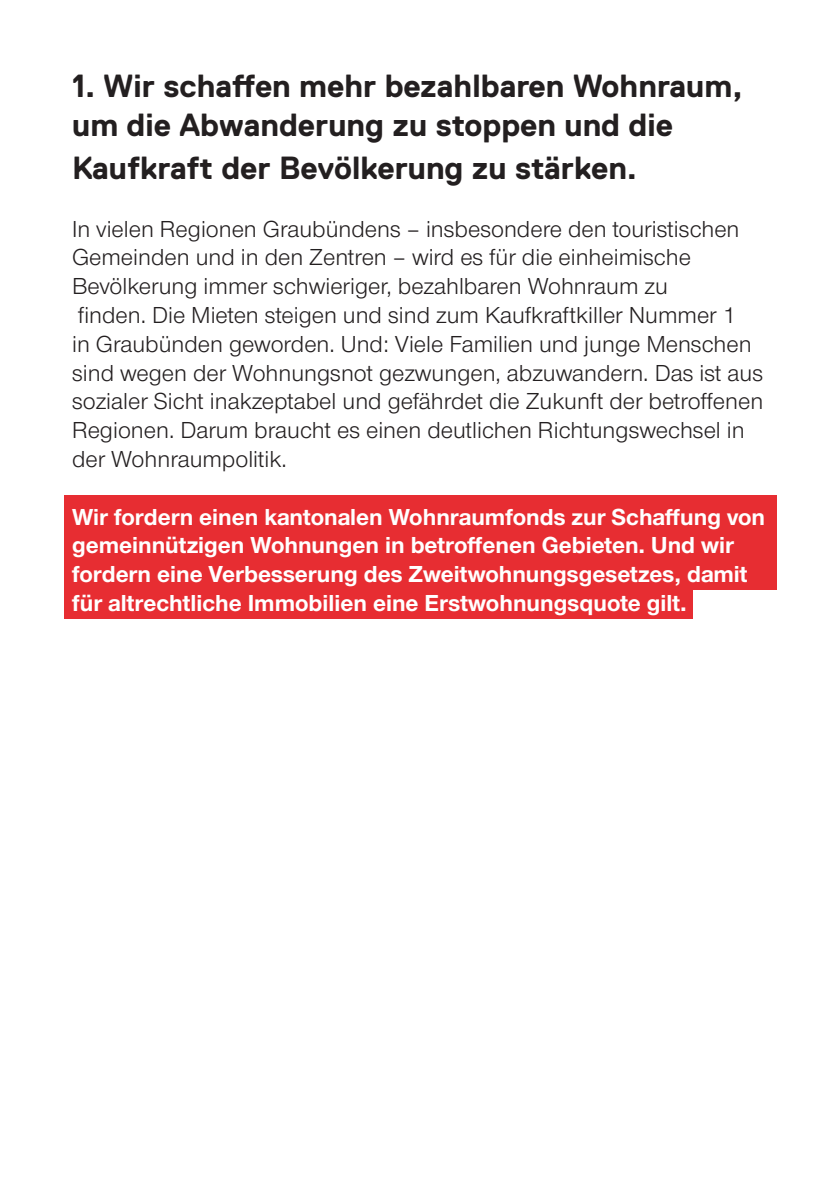
<style>
.page{position:relative;width:840px;height:1191px;background:#fff}
.page>*{position:absolute;margin:0;border:0;box-sizing:border-box;transform-origin:0 0}
.t1{font:700 32px/38.4px "Replica";color:#231f20}
.t2{font:24px/28.8px "Nimbus San Nov";color:#231f20}
.t3{font:700 24px/28.8px "Nimbus San Nov";color:#fff}
</style>
<div class="page">
<div style="left:64px;top:584px;width:628px;height:34px;background:#e72d32"></div>
<div style="left:64px;top:495px;width:711px;height:95px;background:#e72d32"></div>
<p class="t1" style="left:72px;top:67px;width:671px">1. Wir schaffen mehr bezahlbaren Wohnraum, um die Abwanderung zu stoppen und die</p>
<p class="t1" style="left:72px;top:149px;width:566px">Kaufkraft der Bevölkerung zu stärken.</p>
<p class="t2" style="left:72px;top:214px;width:668px">In vielen Regionen Graubündens – insbesondere den touristischen<br>Gemeinden und in den Zentren – wird es für die einheimische</p>
<p class="t2" style="left:72px;top:272px;width:597px">Bevölkerung immer schwieriger, bezahlbaren Wohnraum zu</p>
<p class="t2" style="left:72px;top:301px;width:692px">finden. Die Mieten steigen und sind zum Kaufkraftkiller Nummer 1<br>in Graubünden geworden. Und: Viele Familien und junge Menschen sind wegen der Wohnungsnot gezwungen, abzuwandern. Das ist aus sozialer Sicht inakzeptabel und gefährdet die Zukunft der betroffenen Regionen. Darum braucht es einen deutlichen Richtungswechsel in der Wohnraumpolitik.</p>
<p class="t3" style="left:72px;top:502px;width:694px">Wir fordern einen kantonalen Wohnraumfonds zur Schaffung von gemeinnützigen Wohnungen in betroffenen Gebieten. Und wir fordern eine Verbesserung des Zweitwohnungsgesetzes, damit für altrechtliche Immobilien eine Erstwohnungsquote gilt.</p>
</div>
